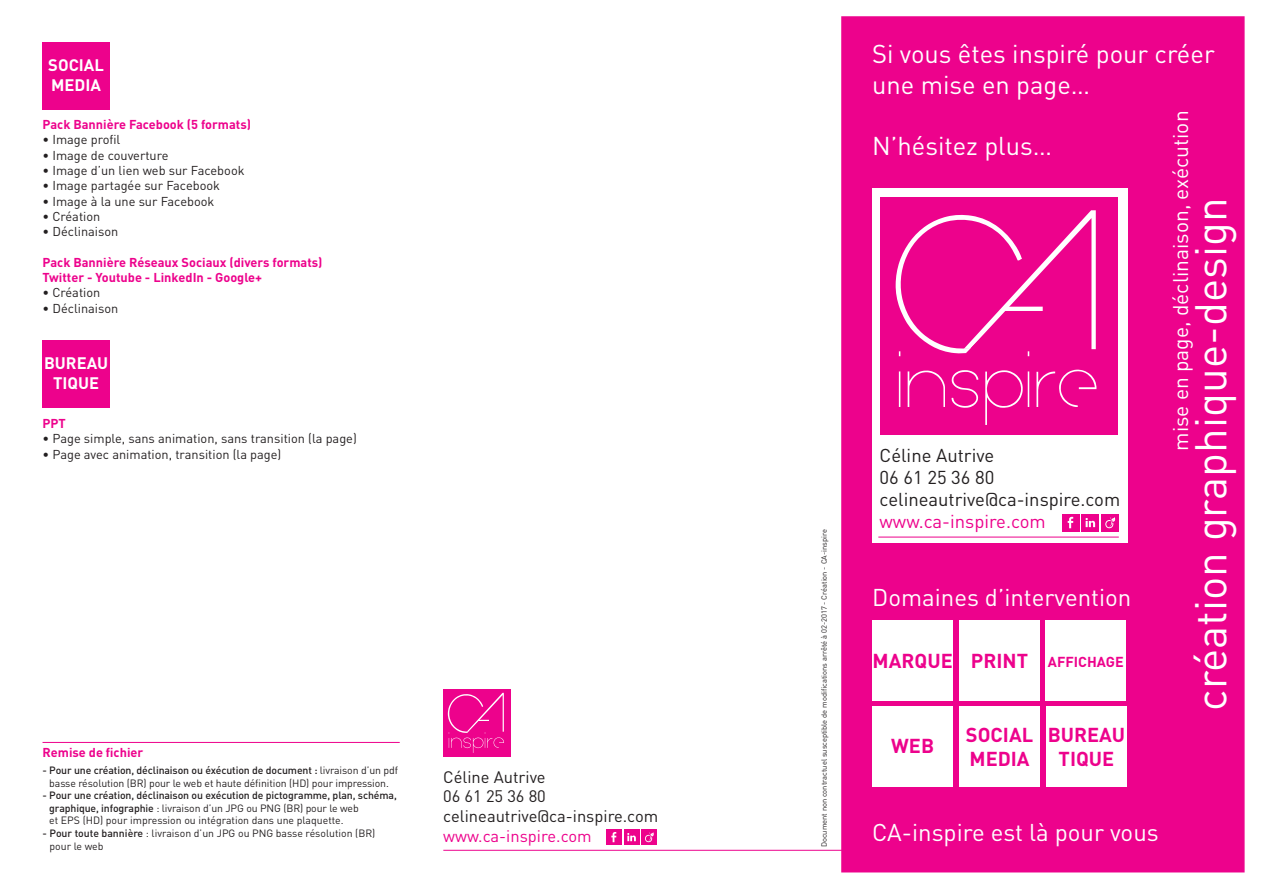
<style>
.page{position:relative;width:1263px;height:893px;background:#fff}
.page>*{position:absolute;margin:0;border:0;box-sizing:border-box;transform-origin:0 0}
.t1{font:43.95px "DIN";color:#fff}
.t2{font:25.5px/30.6px "DIN";color:#fff}
.t3{font:24px "DIN";color:#fff}
.t4{font:21px "DIN";color:#fff}
.t5{font:700 19.95px "DIN";color:#ed028c}
.t6{font:18.45px "DIN";color:#231f20}
.t7{font:18.45px "DIN";color:#ed028c}
.t8{font:16.5px "DIN";color:#231f20}
.t9{font:700 16.5px "DIN";color:#fff}
.t10{font:16.5px "DIN";color:#ed028c}
.t11{font:700 14.25px "DIN";color:#ed028c}
.t12{font:12.75px "DIN";color:#231f20}
.t13{font:700 12.75px "DIN";color:#ed028c}
.t14{font:10.5px/12.6px "DIN";letter-spacing:-.01em;color:#231f20}
.t15{font:7.5px "DIN";color:#231f20}
.s1{font-weight:500}
</style>
<div class="page">
<div style="left:841px;top:16px;width:403px;height:856px;background:#ed028c;border:2px solid #ed028c"></div>
<div style="left:43px;top:43px;width:67px;height:67px;background:#ed028c"></div>
<div style="left:43px;top:341px;width:67px;height:67px;background:#ed028c"></div>
<div style="left:959px;top:706px;width:81px;height:81px;background:#fff"></div>
<div style="left:1046px;top:706px;width:81px;height:81px;background:#fff"></div>
<div style="left:959px;top:620px;width:81px;height:81px;background:#fff"></div>
<div style="left:872px;top:706px;width:81px;height:81px;background:#fff"></div>
<div style="left:872px;top:620px;width:81px;height:81px;background:#fff"></div>
<div style="left:1045px;top:620px;width:81px;height:81px;background:#fff"></div>
<hr style="left:43px;top:742px;width:357px;height:1px;background:#ed028c">
<hr style="left:443px;top:850px;width:399px;height:1px;background:#ed028c">
<div style="left:872px;top:189px;width:256px;height:354px;background:#fff"></div>
<hr style="left:878px;top:537px;width:241px;height:1px;background:#ed028c">
<div style="left:1082px;top:514px;width:17px;height:17px;background:#ed028c"></div>
<svg style="left:1085px;top:518px;width:10px;height:9px"></svg>
<div style="left:1062px;top:514px;width:17px;height:17px;background:#ed028c"></div>
<svg style="left:1068px;top:517px;width:5px;height:11px"></svg>
<div style="left:1102px;top:514px;width:17px;height:17px;background:#ed028c"></div>
<svg style="left:1105px;top:517px;width:10px;height:11px"></svg>
<div style="left:624px;top:829px;width:15px;height:16px;background:#ed028c"></div>
<svg style="left:627px;top:833px;width:9px;height:8px"></svg>
<div style="left:606px;top:829px;width:15px;height:16px;background:#ed028c"></div>
<svg style="left:611px;top:832px;width:5px;height:10px"></svg>
<div style="left:642px;top:829px;width:15px;height:16px;background:#ed028c"></div>
<svg style="left:645px;top:832px;width:9px;height:10px"></svg>
<div style="left:443px;top:689px;width:67px;height:67px;background:#ed028c"></div>
<svg style="left:448px;top:693px;width:56px;height:60px"></svg>
<div style="left:879px;top:197px;width:238px;height:238px;background:#ed028c"></div>
<hr style="left:899px;top:371px;width:1px;height:36px;background:#fff">
<svg style="left:908px;top:370px;width:37px;height:37px"></svg>
<svg style="left:951px;top:370px;width:27px;height:38px"></svg>
<svg style="left:985px;top:370px;width:38px;height:55px"></svg>
<hr style="left:1028px;top:371px;width:1px;height:36px;background:#fff">
<svg style="left:1036px;top:369px;width:60px;height:38px"></svg>
<svg style="left:895px;top:210px;width:201px;height:147px"></svg>
<hr style="left:1003px;top:307px;width:40px;height:4px;background:#fff">
<p class="t9" style="left:48px;top:54px;width:57px">SOCIAL</p>
<p class="t9" style="left:51px;top:74px;width:51px">MEDIA</p>
<p class="t13" style="left:43px;top:116px;width:210px">Pack Bannière Facebook (5 formats)</p>
<p class="t12" style="left:43px;top:132px;width:79px">• Image profil</p>
<p class="t12" style="left:43px;top:147px;width:127px">• Image de couverture</p>
<p class="t12" style="left:43px;top:162px;width:204px">• Image d’un lien web sur Facebook</p>
<p class="t12" style="left:43px;top:178px;width:179px">• Image partagée sur Facebook</p>
<p class="t12" style="left:43px;top:193px;width:173px">• Image à la une sur Facebook</p>
<p class="t12" style="left:43px;top:208px;width:59px">• Création</p>
<p class="t12" style="left:43px;top:224px;width:77px">• Déclinaison</p>
<p class="t13" style="left:43px;top:254px;width:282px">Pack Bannière Réseaux Sociaux (divers formats)</p>
<p class="t13" style="left:43px;top:269px;width:221px">Twitter - Youtube - LinkedIn - Google+</p>
<p class="t12" style="left:43px;top:285px;width:59px">• Création</p>
<p class="t12" style="left:43px;top:300px;width:77px">• Déclinaison</p>
<p class="t9" style="left:44px;top:353px;width:66px">BUREAU</p>
<p class="t9" style="left:53px;top:372px;width:48px">TIQUE</p>
<p class="t13" style="left:43px;top:415px;width:25px">PPT</p>
<p class="t12" style="left:43px;top:431px;width:316px">• Page simple, sans animation, sans transition (la page)</p>
<p class="t12" style="left:43px;top:446px;width:240px">• Page avec animation, transition (la page)</p>
<p class="t13" style="left:43px;top:744px;width:102px">Remise de fichier</p>
<p class="t14" style="left:43px;top:764px;width:357px;text-align:center"><span class="s1">- Pour une création, déclinaison ou éxécution de document :</span> livraison d’un pdf basse résolution (BR) pour le web et haute définition (HD) pour impression.</p>
<p class="t14" style="left:49px;top:789px;width:349px;text-indent:-7px"><span class="s1">- Pour une création, déclinaison ou exécution de pictogramme, plan, schéma, graphique, infographie</span> : livraison d’un JPG ou PNG (BR) pour le web<br>et EPS (HD) pour impression ou intégration dans une plaquette.</p>
<p class="t14" style="left:50px;top:827px;width:327px;text-indent:-7px"><span class="s1">- Pour toute bannière</span> : livraison d’un JPG ou PNG basse résolution (BR) pour le web</p>
<p class="t8" style="left:443px;top:766px;width:104px">Céline Autrive</p>
<p class="t8" style="left:443px;top:786px;width:104px">06 61 25 36 80</p>
<p class="t8" style="left:443px;top:806px;width:216px">celineautrive@ca-inspire.com</p>
<p class="t10" style="left:443px;top:826px;width:150px">www.ca-inspire.com</p>
<p class="t15" style="left:819px;top:847px;width:320px;rotate:-90deg">Document non contractuel susceptible de modifications arrêté à 02-2017 - Création - CA-inspire</p>
<p class="t2" style="left:872px;top:38px;width:344px">Si vous êtes inspiré pour créer une mise en page…</p>
<p class="t2" style="left:872px;top:130px;width:181px">N’hésitez plus…</p>
<p class="t4" style="left:1167px;top:451px;width:342px;rotate:-90deg">mise en page, déclinaison, exécution</p>
<p class="t1" style="left:1183px;top:711px;width:515px;rotate:-90deg">création graphique-design</p>
<p class="t6" style="left:880px;top:443px;width:116px">Céline Autrive</p>
<p class="t6" style="left:880px;top:465px;width:116px">06 61 25 36 80</p>
<p class="t6" style="left:880px;top:488px;width:242px">celineautrive@ca-inspire.com</p>
<p class="t7" style="left:880px;top:510px;width:168px">www.ca-inspire.com</p>
<p class="t3" style="left:872px;top:582px;width:261px">Domaines d’intervention</p>
<p class="t5" style="left:873px;top:647px;width:82px">MARQUE</p>
<p class="t11" style="left:1048px;top:652px;width:77px">AFFICHAGE</p>
<p class="t5" style="left:971px;top:647px;width:59px">PRINT</p>
<p class="t5" style="left:891px;top:733px;width:44px">WEB</p>
<p class="t5" style="left:966px;top:722px;width:69px">SOCIAL</p>
<p class="t5" style="left:969px;top:746px;width:62px">MEDIA</p>
<p class="t5" style="left:1048px;top:722px;width:79px">BUREAU</p>
<p class="t5" style="left:1059px;top:746px;width:57px">TIQUE</p>
<p class="t3" style="left:872px;top:817px;width:288px">CA-inspire est là pour vous</p>
</div>
